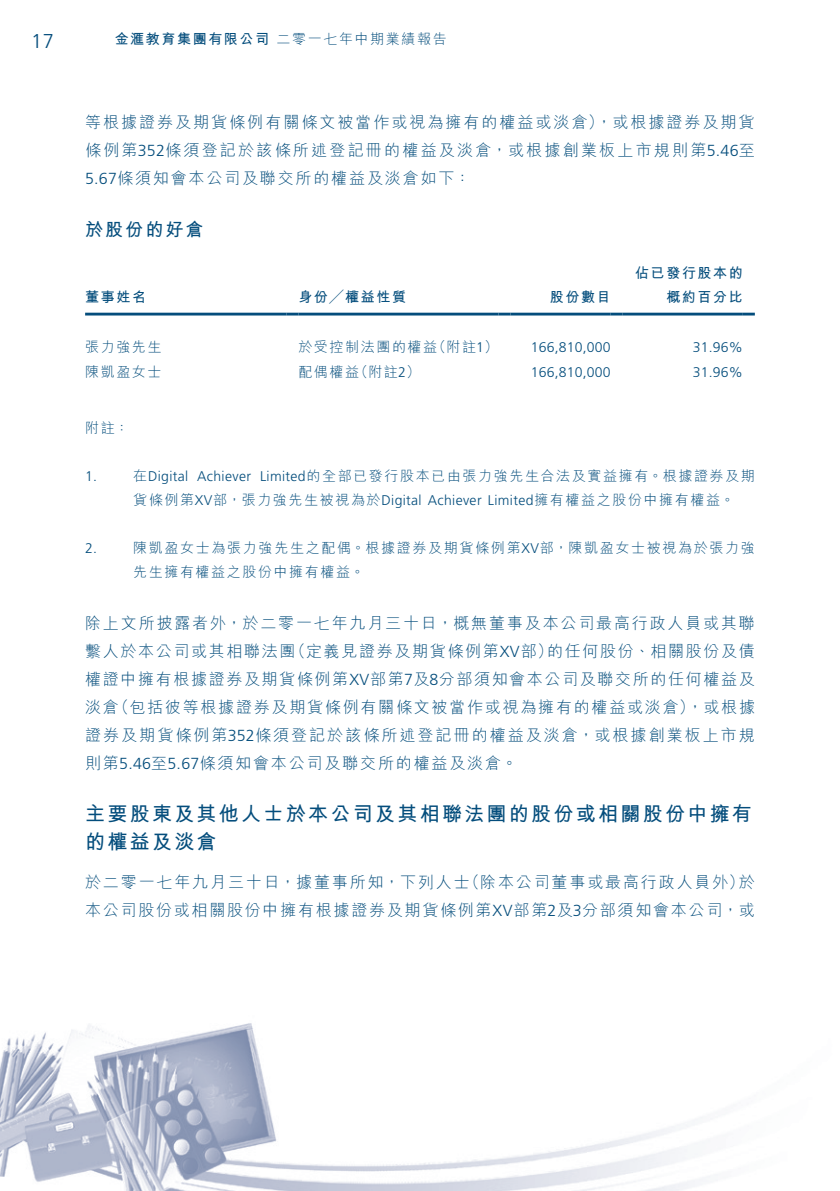
<style>
.page{position:relative;width:840px;height:1191px;background:#fff}
.page>*{position:absolute;margin:0;border:0;box-sizing:border-box;transform-origin:0 0}
._03_H1{font:700 20px/28px "M Hei HK";letter-spacing:.115em;color:#044d7c}
.t1{font:300 20px "Frutiger LT Std";color:#044d7c}
._04___H2{font:700 18px "M Hei HK";letter-spacing:.115em;color:#044d7c}
._01_Body_Text{font:300 16px/28px "M Hei HK";letter-spacing:.115em;color:#044d7c;text-align:justify}
._21_IN0__Note{font:300 14px/24px "M Hei HK";letter-spacing:.115em;color:#044d7c}
._02_Note_Text{font:300 14px "Frutiger LT Std";letter-spacing:.015em;color:#044d7c}
._29_Table_Stub__Note{font:300 14px "M Hei HK";letter-spacing:.115em;color:#044d7c}
._02_Note_Text-2{font:700 14px/24px "M Hei HK";letter-spacing:.115em;color:#044d7c;text-align:right}
._29_Table_Stub__Note-2{font:700 14px "M Hei HK";letter-spacing:.115em;color:#044d7c}
._21_IN0__Note-2{font:300 14px "Frutiger LT Std";color:#044d7c}
.s1{font-weight:700}
.s2{font-family:"Frutiger LT Std"}
</style>
<div class="page">
<img style="left:0;top:312px;width:755px;height:879px">
<hr style="left:85px;top:313px;width:201px;height:2px;background:#044d7c">
<svg style="left:286px;top:313px;width:12px;height:2px"></svg>
<hr style="left:298px;top:313px;width:200px;height:2px;background:#044d7c">
<svg style="left:498px;top:313px;width:12px;height:2px"></svg>
<hr style="left:510px;top:313px;width:100px;height:2px;background:#044d7c">
<svg style="left:610px;top:313px;width:12px;height:2px"></svg>
<hr style="left:622px;top:313px;width:120px;height:2px;background:#044d7c">
<svg style="left:742px;top:313px;width:12px;height:2px"></svg>
<p class="t1" style="left:31px;top:30px;width:24px">17</p>
<p class="_21_IN0__Note" style="left:115px;top:26px;width:333px"><span class="s1">金滙教育集團有限公司</span>二零一七年中期業績報告</p>
<p class="_01_Body_Text" style="left:85px;top:107px;width:670px">等根據證券及期貨條例有關條文被當作或視為擁有的權益或淡倉），或根據證券及期貨條例第<span class="s2">352</span>條須登記於該條所述登記冊的權益及淡倉，或根據創業板上市規則第<span class="s2">5.46</span>至<span class="s2">5.67</span>條須知會本公司及聯交所的權益及淡倉如下：</p>
<p class="_04___H2" style="left:85px;top:216px;width:120px">於股份的好倉</p>
<p class="_29_Table_Stub__Note-2" style="left:85px;top:287px;width:62px">董事姓名</p>
<p class="_29_Table_Stub__Note-2" style="left:298px;top:287px;width:109px">身份╱權益性質</p>
<p class="_02_Note_Text-2" style="left:549px;top:284px;width:62px">股份數目</p>
<p class="_02_Note_Text-2" style="left:634px;top:260px;width:109px">佔已發行股本的概約百分比</p>
<p class="_29_Table_Stub__Note" style="left:85px;top:337px;width:78px">張力強先生</p>
<p class="_29_Table_Stub__Note" style="left:298px;top:337px;width:201px">於受控制法團的權益（附註<span class="s2">1</span>）</p>
<p class="_02_Note_Text" style="left:530px;top:339px;width:81px">166,810,000</p>
<p class="_02_Note_Text" style="left:692px;top:339px;width:52px">31.96%</p>
<p class="_29_Table_Stub__Note" style="left:85px;top:362px;width:78px">陳凱盈女士</p>
<p class="_29_Table_Stub__Note" style="left:298px;top:362px;width:123px">配偶權益（附註<span class="s2">2</span>）</p>
<p class="_02_Note_Text" style="left:530px;top:364px;width:81px">166,810,000</p>
<p class="_02_Note_Text" style="left:692px;top:364px;width:52px">31.96%</p>
<p class="_21_IN0__Note" style="left:85px;top:415px;width:45px">附註：</p>
<p class="_21_IN0__Note-2" style="left:85px;top:468px;width:13px">1.</p>
<p class="_21_IN0__Note" style="left:133px;top:463px;width:623px">在<span class="s2">Digital Achiever Limited</span>的全部已發行股本已由張力強先生合法及實益擁有。根據證券及期貨條例第<span class="s2">XV</span>部，張力強先生被視為於<span class="s2">Digital Achiever Limited</span>擁有權益之股份中擁有權益。</p>
<p class="_21_IN0__Note-2" style="left:85px;top:540px;width:13px">2.</p>
<p class="_21_IN0__Note" style="left:133px;top:535px;width:623px">陳凱盈女士為張力強先生之配偶。根據證券及期貨條例第<span class="s2">XV</span>部，陳凱盈女士被視為於張力強先生擁有權益之股份中擁有權益。</p>
<p class="_01_Body_Text" style="left:85px;top:608px;width:671px">除上文所披露者外，於二零一七年九月三十日，概無董事及本公司最高行政人員或其聯繫人於本公司或其相聯法團（定義見證券及期貨條例第<span class="s2">XV</span>部）的任何股份、相關股份及債權證中擁有根據證券及期貨條例第<span class="s2">XV</span>部第<span class="s2">7</span>及<span class="s2">8</span>分部須知會本公司及聯交所的任何權益及淡倉（包括彼等根據證券及期貨條例有關條文被當作或視為擁有的權益或淡倉），或根據證券及期貨條例第<span class="s2">352</span>條須登記於該條所述登記冊的權益及淡倉，或根據創業板上市規則第<span class="s2">5.46</span>至<span class="s2">5.67</span>條須知會本公司及聯交所的權益及淡倉。</p>
<p class="_03_H1" style="left:85px;top:798px;width:668px">主要股東及其他人士於本公司及其相聯法團的股份或相關股份中擁有的權益及淡倉</p>
<p class="_01_Body_Text" style="left:85px;top:868px;width:671px">於二零一七年九月三十日，據董事所知，下列人士（除本公司董事或最高行政人員外）於本公司股份或相關股份中擁有根據證券及期貨條例第<span class="s2">XV</span>部第<span class="s2">2</span>及<span class="s2">3</span>分部須知會本公司，或</p>
</div>
